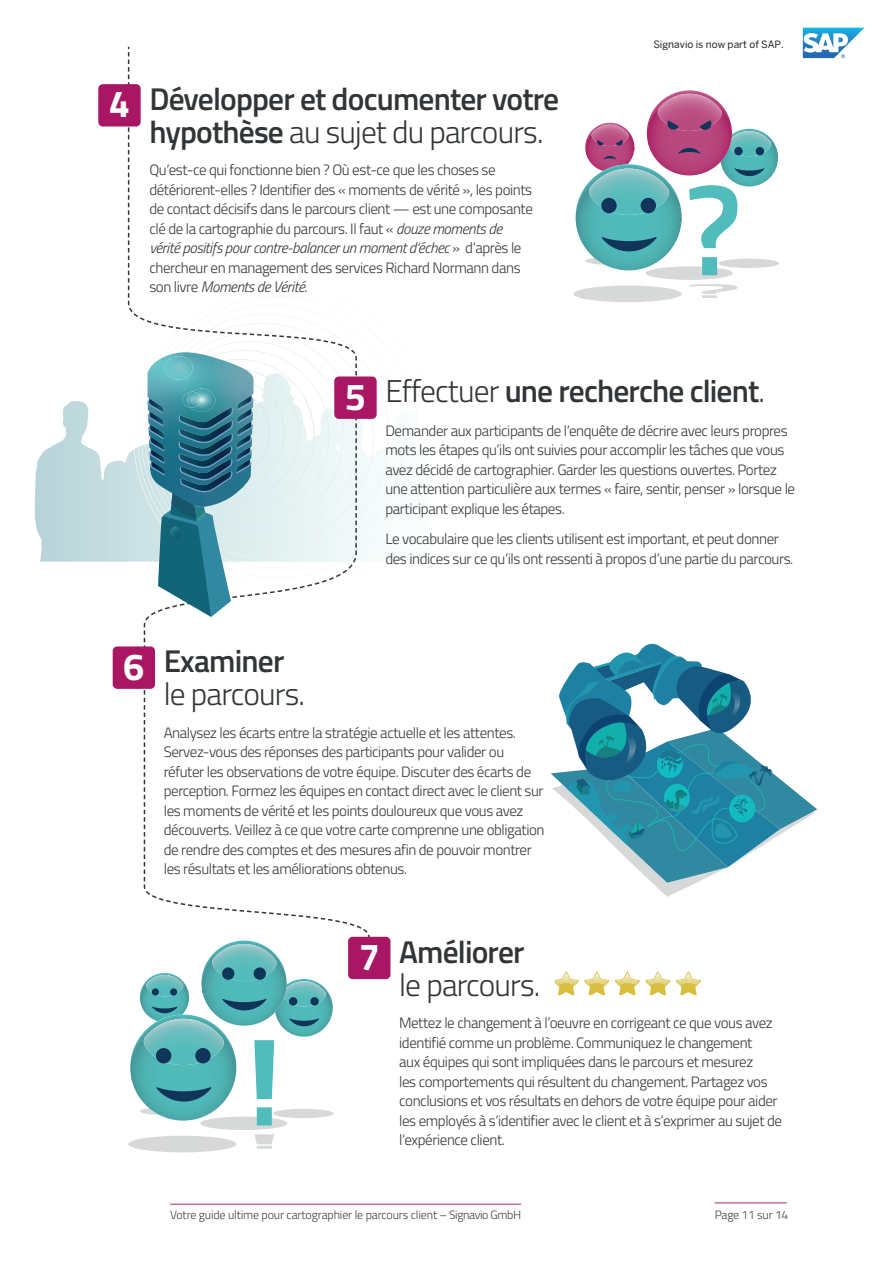
<style>
.page{position:relative;width:893px;height:1263px;background:#fff}
.page>*{position:absolute;margin:0;border:0;box-sizing:border-box;transform-origin:0 0}
.t1{font:700 37.8px "Titillium Web";color:#fff}
.t2{font:600 31.5px/33px "Titillium Web";letter-spacing:-.025em;color:#323538}
.t3{font:300 31.5px "Titillium Web";letter-spacing:-.025em;color:#323538}
.t4{font:300 15px/19.5px "Titillium Web";letter-spacing:-.025em;color:#323538}
.t5{font:300 12px "Titillium Web";letter-spacing:-.01em;color:#3e3e3f}
.t6{font:10.05px "Benton Sans";color:#231f20}
.s1{font-weight:300}
.s2{font-style:italic}
.s3{font-weight:700;font-size:37.8px;color:#fff}
</style>
<div class="page">
<hr style="left:170px;top:1204px;width:351px;height:1px;background:#ad2668">
<hr style="left:715px;top:1203px;width:72px;height:1px;background:#ad2668">
<svg style="left:803px;top:28px;width:61px;height:30px"></svg>
<svg style="left:370px;top:371px;width:34px;height:190px"></svg>
<svg style="left:403px;top:440px;width:1px;height:15px"></svg>
<svg style="left:127px;top:46px;width:243px;height:892px"></svg>
<div style="left:334px;top:376px;width:43px;height:43px;background:#a91663;border-radius:5px"></div>
<div style="left:113px;top:646px;width:42px;height:43px;background:#a91663;border-radius:5px"></div>
<div style="left:348px;top:937px;width:42px;height:42px;background:#a91663;border-radius:5px"></div>
<svg style="left:555px;top:971px;width:115px;height:24px"></svg>
<img style="left:647px;top:973px;width:22px;height:11px">
<svg style="left:676px;top:971px;width:25px;height:24px"></svg>
<img style="left:678px;top:973px;width:21px;height:11px">
<svg style="left:127px;top:305px;width:232px;height:317px"></svg>
<svg style="left:551px;top:644px;width:266px;height:253px"></svg>
<div style="left:200px;top:1116px;width:87px;height:14px;background:#d7d9d8;border-radius:50%"></div>
<div style="left:273px;top:1109px;width:61px;height:9px;background:#e2e3e2;border-radius:50%"></div>
<div style="left:128px;top:1136px;width:108px;height:16px;background:#d7d9d8;border-radius:50%"></div>
<svg style="left:254px;top:1134px;width:20px;height:15px"></svg>
<svg style="left:130px;top:940px;width:203px;height:185px"></svg>
<div style="left:98px;top:84px;width:43px;height:42px;background:#a91663;border-radius:5px"></div>
<div style="left:646px;top:266px;width:87px;height:14px;background:#d7d9d8;border-radius:50%"></div>
<div style="left:718px;top:259px;width:61px;height:9px;background:#d7d9d8;border-radius:50%"></div>
<div style="left:574px;top:285px;width:108px;height:17px;background:#d7d9d8;border-radius:50%"></div>
<svg style="left:689px;top:284px;width:48px;height:14px"></svg>
<svg style="left:576px;top:90px;width:202px;height:185px"></svg>
<h1 class="t1" style="left:109px;top:75px;width:23px">4</h1>
<h2 class="t2" style="left:149px;top:81px;width:411px">Développer et documenter votre hypothèse <span class="s1">au sujet du parcours.</span></h2>
<p class="t4" style="left:149px;top:160px;width:385px">Qu‘est-ce qui fonctionne bien ? Où est-ce que les choses se détériorent-elles ? Identifier des « moments de vérité », les points de contact décisifs dans le parcours client — est une composante clé de la cartographie du parcours. Il faut « <span class="s2">douze moments de vérité positifs pour contre-balancer un moment d‘échec</span> » d‘après le chercheur en management des services Richard Normann dans son livre <span class="s2">Moments de Vérité</span>.</p>
<p class="t6" style="left:653px;top:37px;width:132px">Signavio is now part of SAP.</p>
<h2 class="t2" style="left:345px;top:373px;width:422px"><span class="s3">5</span> <span class="s1">Effectuer</span> une recherche client<span class="s1">.</span></h2>
<p class="t4" style="left:385px;top:420px;width:411px">Demander aux participants de l‘enquête de décrire avec leurs propres mots les étapes qu‘ils ont suivies pour accomplir les tâches que vous avez décidé de cartographier. Garder les questions ouvertes. Portez une attention particulière aux termes « faire, sentir, penser » lorsque le participant explique les étapes.</p>
<p class="t4" style="left:385px;top:528px;width:409px">Le vocabulaire que les clients utilisent est important, et peut donner des indices sur ce qu‘ils ont ressenti à propos d‘une partie du parcours.</p>
<h1 class="t1" style="left:123px;top:638px;width:23px">6</h1>
<h2 class="t2" style="left:164px;top:643px;width:122px">Examiner</h2>
<h2 class="t3" style="left:164px;top:672px;width:143px">le parcours.</h2>
<p class="t4" style="left:164px;top:722px;width:382px">Analysez les écarts entre la stratégie actuelle et les attentes.<br>Servez-vous des réponses des participants pour valider ou réfuter les observations de votre équipe. Discuter des écarts de perception. Formez les équipes en contact direct avec le client sur les moments de vérité et les points douloureux que vous avez découverts. Veillez à ce que votre carte comprenne une obligation de rendre des comptes et des mesures afin de pouvoir montrer les résultats et les améliorations obtenus.</p>
<h1 class="t1" style="left:359px;top:928px;width:23px">7</h1>
<h2 class="t2" style="left:399px;top:934px;width:127px">Améliorer</h2>
<h2 class="t3" style="left:399px;top:962px;width:143px">le parcours.</h2>
<p class="t4" style="left:399px;top:1012px;width:384px">Mettez le changement à l’oeuvre en corrigeant ce que vous avez identifié comme un problème. Communiquez le changement<br>aux équipes qui sont impliquées dans le parcours et mesurez<br>les comportements qui résultent du changement. Partagez vos conclusions et vos résultats en dehors de votre équipe pour aider les employés à s‘identifier avec le client et à s‘exprimer au sujet de l‘expérience client.</p>
<p class="t5" style="left:170px;top:1206px;width:353px">Votre guide ultime pour cartographier le parcours client – Signavio GmbH</p>
<p class="t5" style="left:715px;top:1206px;width:75px">Page 11 sur 14</p>
</div>
